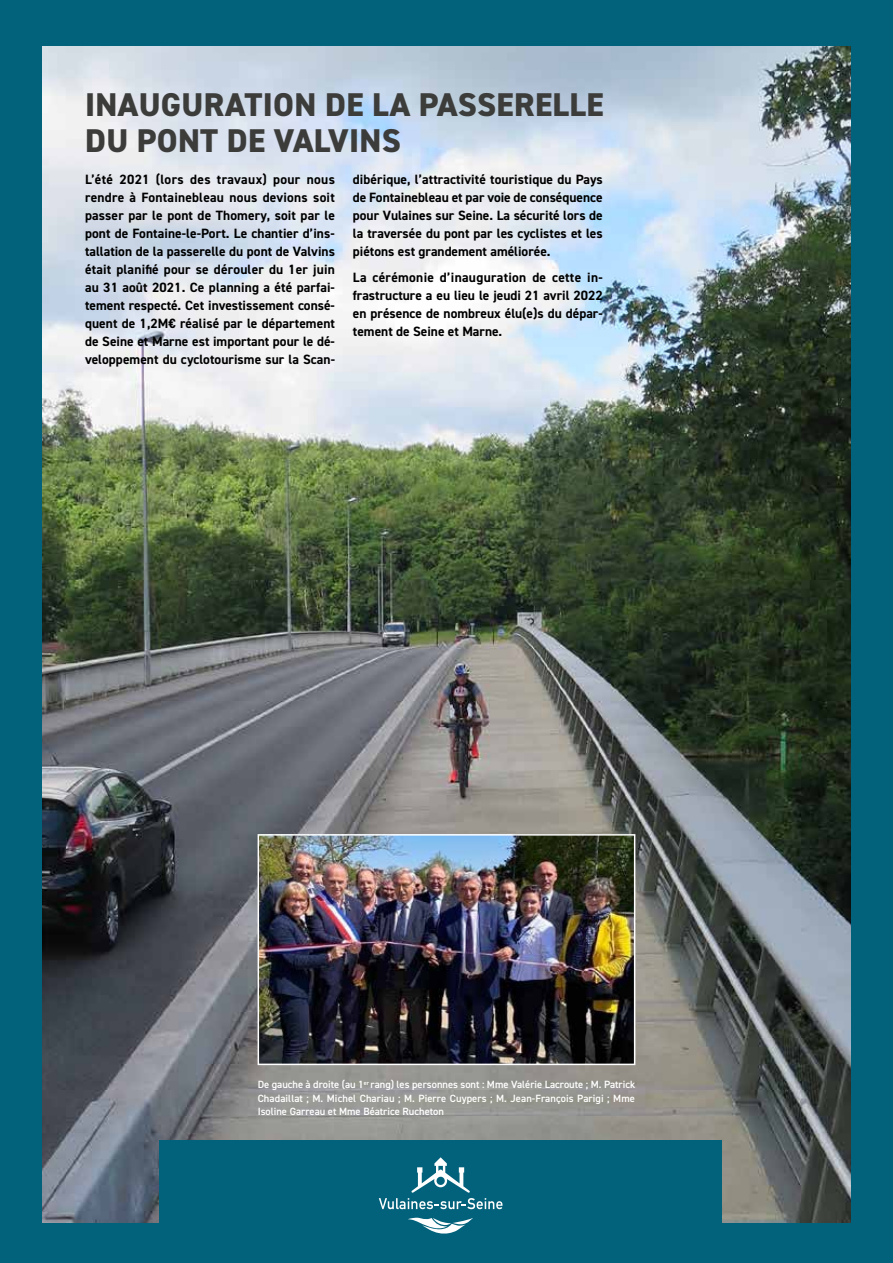
<style>
.page{position:relative;width:893px;height:1263px;background:#03627b}
.page>*{position:absolute;margin:0;border:0;box-sizing:border-box;transform-origin:0 0}
.t1{font:800 33px/36px "DIN2014";letter-spacing:.01em;color:#3c3c3b}
.t2{font:700 13.5px/18px "DIN2014";color:#000;text-align:justify}
.t3{font:600 10.5px/13.5px "DIN2014";color:#fff;text-align:justify}
</style>
<div class="page">
<img style="left:43px;top:47px;width:807px;height:1176px">
<div style="left:159px;top:1140px;width:563px;height:96px;background:#03627b"></div>
<svg style="left:408px;top:1218px;width:65px;height:16px"></svg>
<svg style="left:379px;top:1157px;width:123px;height:52px"></svg>
<img style="left:261px;top:837px;width:371px;height:225px">
<div style="left:258px;top:834px;width:377px;height:231px;border:2px solid #fff"></div>
<h1 class="t1" style="left:85px;top:86px;width:520px">INAUGURATION DE LA PASSERELLE<br>DU PONT DE VALVINS</h1>
<p class="t2" style="left:85px;top:170px;width:252px">L’été 2021 (lors des travaux) pour nous rendre à Fontainebleau nous devions soit passer par le pont de Thomery, soit par le pont de Fontaine-le-Port. Le chantier d’ins&shy;tallation de la passerelle du pont de Valvins était planifié pour se dérouler du 1er juin au 31 août 2021. Ce planning a été parfai&shy;tement respecté. Cet investissement consé&shy;quent de 1,2M€ réalisé par le département de Seine et Marne est important pour le dé&shy;veloppement du cyclotourisme sur la Scan-</p>
<p class="t2" style="left:353px;top:170px;width:251px">dibérique, l’attractivité touristique du Pays de Fontainebleau et par voie de conséquence pour Vulaines sur Seine. La sécurité lors de la traversée du pont par les cyclistes et les piétons est grandement améliorée.</p>
<p class="t2" style="left:353px;top:268px;width:251px">La cérémonie d’inauguration de cette in&shy;frastructure a eu lieu le jeudi 21 avril 2022 en présence de nombreux élu(e)s du dépar&shy;tement de Seine et Marne.</p>
<p class="t3" style="left:258px;top:1078px;width:379px">De gauche à droite (au 1<sup>er</sup> rang) les personnes sont : Mme Valérie Lacroute ; M. Patrick Chadaillat ; M. Michel Chariau ; M. Pierre Cuypers ; M. Jean-François Parigi ; Mme Isoline Garreau et Mme Béatrice Rucheton</p>
</div>
